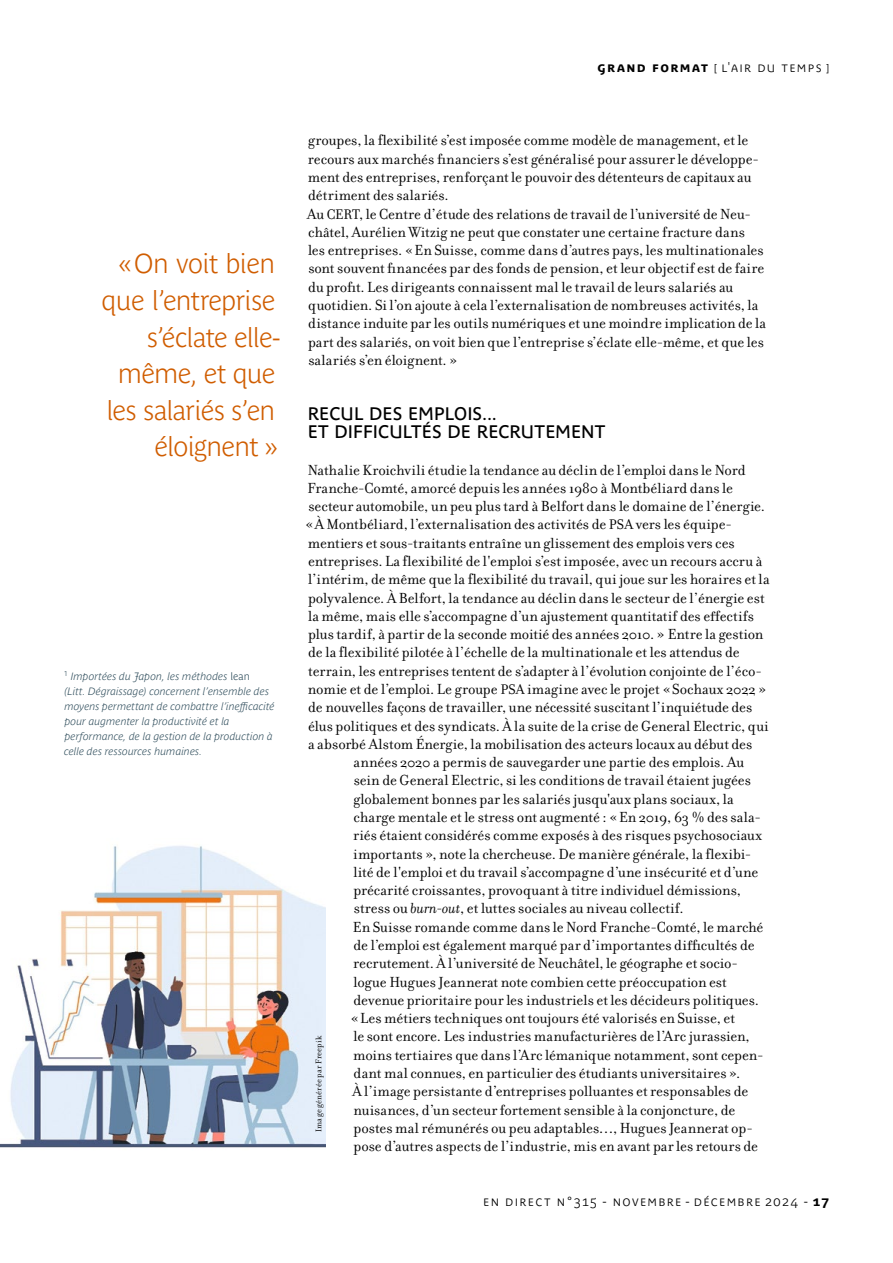
<style>
.page{position:relative;width:893px;height:1263px;background:#fff}
.page>*{position:absolute;margin:0;border:0;box-sizing:border-box;transform-origin:0 0}
.t1{font:700 27px/36.6px "Parisine Plus Ptf Cl";letter-spacing:-.035em;color:#d05d00;text-align:right}
.t2{font:18px/18.3px "Parisine Plus Ptf";letter-spacing:.005em;color:#000}
.t3{font:15.75px/18.3px "Filosofia OT";color:#000}
.t4{font:700 13.5px "Parisine Plus Ptf Cl";letter-spacing:.095em;color:#000}
.t5{font:italic 700 10.5px/15px "Parisine Plus Ptf Cl";letter-spacing:.01em;color:#294857}
.t6{font:9px "Filosofia OT";letter-spacing:.02em;color:#000}
.s1{font-style:normal}
.s2{font-family:"Parisine Plus Ptf"}
.s3{font-size:15px}
.s4{font-style:italic}
</style>
<div class="page">
<img style="left:0;top:846px;width:326px;height:302px">
<h1 class="t1" style="left:102px;top:243px;width:180px">«On voit bien que l’entreprise s’éclate elle&shy;même, et que les salariés s’en éloignent »</h1>
<p class="t5" style="left:64px;top:668px;width:212px"><sup>1</sup> Importées du Japon, les méthodes <span class="s1">lean<br></span>(Litt. Dégraissage) concernent l’ensemble des moyens permettant de combattre l’inefficacité pour augmenter la productivité et la performance, de la gestion de la production à celle des ressources humaines.</p>
<p class="t4" style="left:598px;top:57px;width:233px"><span class="s2">GRAND FORMAT</span> [ l'air du temps ]</p>
<p class="t3" style="left:307px;top:132px;width:461px">groupes, la flexibilité s’est imposée comme modèle de management, et le recours aux marchés financiers s’est généralisé pour assurer le développe&shy;ment des entreprises, renforçant le pouvoir des détenteurs de capitaux au détriment des salariés.<br>Au <span class="s3">CERT</span>, le Centre d’étude des relations de travail de l’université de Neu&shy;châtel, Aurélien Witzig ne peut que constater une certaine fracture dans<br>les entreprises. «En Suisse, comme dans d’autres pays, les multinationales sont souvent financées par des fonds de pension, et leur objectif est de faire du profit. Les dirigeants connaissent mal le travail de leurs salariés au quotidien. Si l’on ajoute à cela l’externalisation de nombreuses activités, la distance induite par les outils numériques et une moindre implication de la part des salariés, on voit bien que l’entreprise s’éclate elle-même, et que les salariés s’en éloignent. »</p>
<p class="t2" style="left:308px;top:403px;width:299px">RECUL DES EMPLOIS...<br>ET DIFFICULTÉS DE RECRUTEMENT</p>
<p class="t3" style="left:305px;top:461px;width:466px">Nathalie Kroichvili étudie la tendance au déclin de l’emploi dans le Nord Franche- Comté, amorcé depuis les années 1980 à Montbéliard dans le secteur automobile, un peu plus tard à Belfort dans le domaine de l’énergie. «À Montbéliard, l’externalisation des activités de <span class="s3">PSA</span> vers les équipe&shy;mentiers et sous-traitants entraîne un glissement des emplois vers ces entreprises. La flexibilité de l'emploi s’est imposée, avec un recours accru à l’intérim, de même que la flexibilité du travail, qui joue sur les horaires et la polyvalence. À Belfort, la tendance au déclin dans le secteur de l’énergie est la même, mais elle s’accompagne d’un ajustement quantitatif des effectifs plus tardif, à partir de la seconde moitié des années 2010. » Entre la gestion de la flexibilité pilotée à l’échelle de la multinationale et les attendus de terrain, les entreprises tentent de s’adapter à l’évolution conjointe de l’éco&shy;nomie et de l’emploi. Le groupe <span class="s3">PSA</span> imagine avec le projet «Sochaux 2022 » de nouvelles façons de travailler, une nécessité suscitant l’inquiétude des élus politiques et des syndicats. À la suite de la crise de General Electric, qui a absorbé Alstom Énergie, la mobilisation des acteurs locaux au début des</p>
<p class="t6" style="left:314px;top:1132px;width:98px;rotate:-90deg">Image générée par Freepik</p>
<p class="t3" style="left:350px;top:753px;width:415px">années 2020 a permis de sauvegarder une partie des emplois. Au sein de General Electric, si les conditions de travail étaient jugées globalement bonnes par les salariés jusqu'aux plans sociaux, la charge mentale et le stress ont augmenté : «En 2019, 63 % des sala&shy;riés étaient considérés comme exposés à des risques psychosociaux importants », note la chercheuse. De manière générale, la flexibi&shy;lité de l'emploi et du travail s’accompagne d’une insécurité et d’une précarité croissantes, provoquant à titre individuel démissions, stress ou <span class="s4">burn-out</span>, et luttes sociales au niveau collectif.<br>En Suisse romande comme dans le Nord Franche- Comté, le marché de l’emploi est également marqué par d’importantes difficultés de recrutement. À l’université de Neuchâtel, le géographe et socio&shy;logue Hugues Jeannerat note combien cette préoccupation est devenue prioritaire pour les industriels et les décideurs politiques. «Les métiers techniques ont toujours été valorisés en Suisse, et<br>le sont encore. Les industries manufacturières de l’Arc jurassien, moins tertiaires que dans l’Arc lémanique notamment, sont cepen&shy;dant mal connues, en particulier des étudiants universitaires ».<br>À l’image persistante d’entreprises polluantes et responsables de nuisances, d’un secteur fortement sensible à la conjoncture, de postes mal rémunérés ou peu adaptables…, Hugues Jeannerat op&shy;pose d’autres aspects de l’industrie, mis en avant par les retours de</p>
<p class="t4" style="left:483px;top:1191px;width:347px">En Direct n°315 - novembre - décembre 2024 - <span class="s2">17</span></p>
</div>
